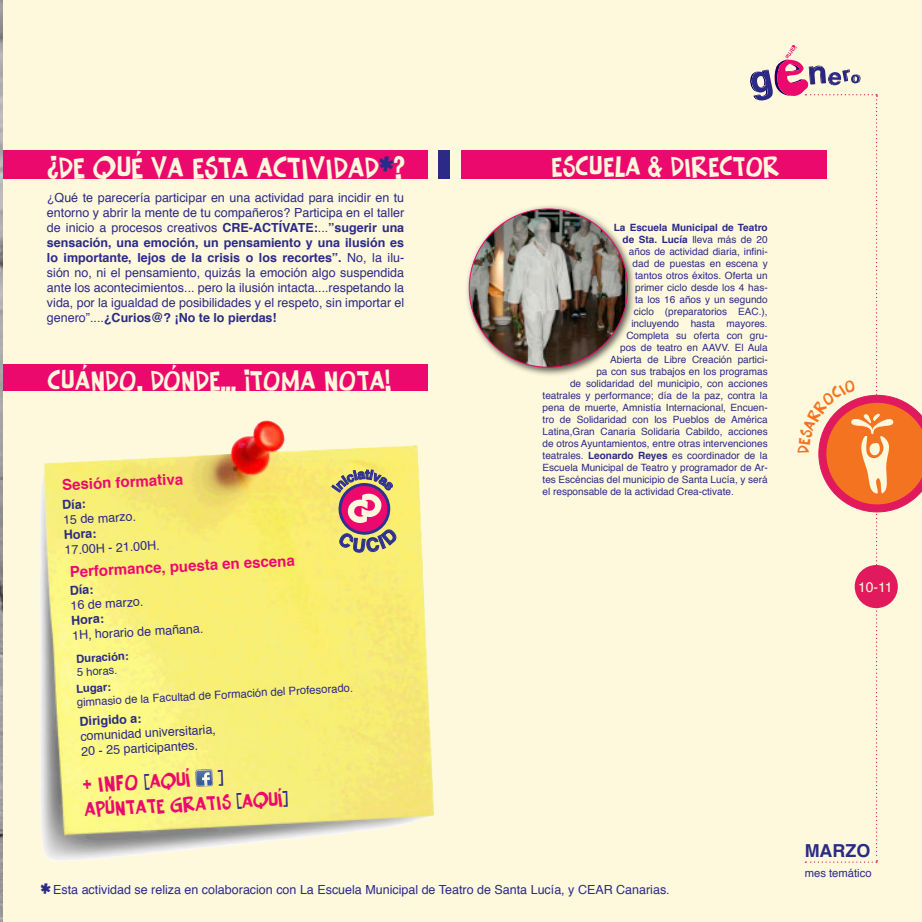
<style>
.page{position:relative;width:922px;height:922px;background:#fff}
.page>*{position:absolute;margin:0;border:0;box-sizing:border-box;transform-origin:0 0}
.t1{font:36.12px "Keener";color:#fef9dc}
.t2{font:33.75px "Keener";color:#fef9dc}
.t3{font:26.62px "Keener";color:#ec096d}
.t4{font:25px "Keener";color:#2b2a87}
.t5{font:24.75px "Keener";color:#ec096d}
.t6{font:700 17.88px "Helvetica";color:#2b2a87}
.t7{font:700 15px "Helvetica";color:#ec096d}
.t8{font:13.88px "Helvetica";color:#fef9dc}
.t9{font:12.5px/15px "Helvetica";color:#2b2a87;text-align:justify}
.t10{font:700 12.5px "Helvetica";color:#2b2a87}
.t11{font:11.25px "Helvetica";color:#2b2a87}
.t12{font:700 11.25px "Helvetica";color:#2b2a87}
.t13{font:10px "Helvetica";color:#2b2a87}
.t14{font:700 10px "Helvetica";color:#2b2a87}
.s1{color:#2b2a87}
.s2{font-weight:700}
.s3{font-size:24.75px;color:#2b2a87}
.s4{font-size:24.75px}
</style>
<div class="page">
<div style="left:0;top:0;width:921px;height:921px;background:#fef9dc"></div>
<img style="left:2px;top:359px;width:432px;height:509px">
<div style="left:2px;top:363px;width:425px;height:27px;background:#ec096d"></div>
<div style="left:2px;top:150px;width:425px;height:29px;background:#ec096d"></div>
<img style="left:0;top:0;width:2px;height:921px">
<svg style="left:195px;top:768px;width:18px;height:18px"></svg>
<img style="left:196px;top:769px;width:16px;height:4px">
<div style="left:460px;top:150px;width:366px;height:29px;background:#ec096d"></div>
<div style="left:438px;top:150px;width:12px;height:29px;background:#2b2a87"></div>
<div style="left:464px;top:204px;width:173px;height:173px;background:#231f20;opacity:.75"></div>
<img style="left:469px;top:209px;width:156px;height:158px">
<svg style="left:750px;top:45px;width:171px;height:817px"></svg>
<svg style="left:331px;top:469px;width:67px;height:83px"></svg>
<p class="t1" style="left:47px;top:150px;width:358px">¿DE QUÉ VA ESTA ACTIVIDAD<span class="s1">*</span>?</p>
<p class="t9" style="left:47px;top:190px;width:358px">¿Qué te parecería participar en una actividad para incidir en tu entorno y abrir la mente de tu compañeros? Participa en el taller de inicio a procesos creativos <span class="s2">CRE-ACTÍVATE:</span>...<span class="s2">”sugerir una sensación, una emoción, un pensamiento y una ilusión es lo importante, lejos de la crisis o los recortes”.</span> No, la ilu&shy;sión no, ni el pensamiento, quizás la emoción algo suspendida ante los acontecimientos... pero la ilusión intacta....respetando la vida, por la igualdad de posibilidades y el respeto, sin importar el genero”....<span class="s2">¿Curios@? ¡No te lo pierdas!</span></p>
<p class="t2" style="left:47px;top:363px;width:345px">CUÁNDO, DÓNDE... ¡TOMA NOTA!</p>
<p class="t7" style="left:62px;top:473px;width:122px;rotate:-3deg">Sesión formativa</p>
<p class="t10" style="left:62px;top:495px;width:25px;rotate:-3deg">Día:</p>
<p class="t9" style="left:63px;top:512px;width:74px;rotate:-3deg">15 de marzo.</p>
<p class="t10" style="left:63px;top:524px;width:34px;rotate:-3deg">Hora:</p>
<p class="t9" style="left:64px;top:542px;width:97px;rotate:-3deg">17.00H - 21.00H.</p>
<p class="t10" style="left:69px;top:580px;width:25px;rotate:-3deg">Día:</p>
<p class="t9" style="left:70px;top:598px;width:74px;rotate:-3deg">16 de marzo.</p>
<p class="t10" style="left:71px;top:610px;width:34px;rotate:-3deg">Hora:</p>
<p class="t9" style="left:72px;top:627px;width:133px;rotate:-3deg">1H, horario de mañana.</p>
<p class="t7" style="left:69px;top:560px;width:227px;rotate:-3deg">Performance, puesta en escena</p>
<p class="t12" style="left:76px;top:649px;width:54px;rotate:-3deg">Duración:</p>
<p class="t11" style="left:76px;top:663px;width:42px;rotate:-3deg">5 horas.</p>
<p class="t12" style="left:76px;top:679px;width:36px;rotate:-3deg">Lugar:</p>
<p class="t11" style="left:76px;top:693px;width:278px;rotate:-3deg">gimnasio de la Facultad de Formación del Profesorado.</p>
<p class="t10" style="left:79px;top:711px;width:63px;rotate:-3deg">Dirigido a:</p>
<p class="t9" style="left:80px;top:729px;width:137px;rotate:-3deg">comunidad universitaria,</p>
<p class="t9" style="left:81px;top:744px;width:118px;rotate:-3deg">20 - 25 participantes.</p>
<p class="t3" style="left:82px;top:771px;width:142px;rotate:-3deg">+ INFO <span class="s3">[</span><span class="s4">AQUÍ</span> <span class="s3">]</span></p>
<p class="t5" style="left:83px;top:797px;width:205px;rotate:-3deg">APÚNTATE GRATIS <span class="s1">[</span>AQUÍ<span class="s1">]</span></p>
<p class="t2" style="left:550px;top:150px;width:230px">ESCUELA &amp; DIRECTOR</p>
<p class="t14" style="left:613px;top:219px;width:155px">La Escuela Municipal de Teatro</p>
<p class="t13" style="left:622px;top:231px;width:146px"><span class="s2">de Sta. Lucía</span> lleva más de 20</p>
<p class="t13" style="left:628px;top:243px;width:140px">años de actividad diaria, infini-</p>
<p class="t13" style="left:632px;top:255px;width:136px">dad de puestas en escena y</p>
<p class="t13" style="left:635px;top:267px;width:134px">tantos otros éxitos. Oferta un</p>
<p class="t13" style="left:635px;top:279px;width:134px">primer ciclo desde los 4 has-</p>
<p class="t13" style="left:635px;top:291px;width:134px">ta los 16 años y un segundo</p>
<p class="t13" style="left:633px;top:303px;width:135px">ciclo (preparatorios EAC.),</p>
<p class="t13" style="left:631px;top:315px;width:138px">incluyendo hasta mayores.</p>
<p class="t13" style="left:626px;top:327px;width:143px">Completa su oferta con gru-</p>
<p class="t13" style="left:620px;top:339px;width:149px">pos de teatro en AAVV. El Aula</p>
<p class="t13" style="left:610px;top:351px;width:159px">Abierta de Libre Creación partici-</p>
<p class="t13" style="left:596px;top:363px;width:173px">pa con sus trabajos en los programas</p>
<p class="t13" style="left:570px;top:375px;width:199px">de solidaridad del municipio, con acciones</p>
<p class="t13" style="left:542px;top:387px;width:226px">teatrales y performance; día de la paz, contra la</p>
<p class="t13" style="left:542px;top:399px;width:226px">pena de muerte, Amnistía Internacional, Encuen-</p>
<p class="t13" style="left:542px;top:411px;width:226px">tro de Solidaridad con los Pueblos de América</p>
<p class="t13" style="left:542px;top:423px;width:226px">Latina,Gran Canaria Solidaria Cabildo, acciones</p>
<p class="t13" style="left:542px;top:435px;width:226px">de otros Ayuntamientos, entre otras intervenciones</p>
<p class="t13" style="left:542px;top:447px;width:226px">teatrales. <span class="s2">Leonardo Reyes</span> es coordinador de la</p>
<p class="t13" style="left:542px;top:459px;width:226px">Escuela Municipal de Teatro y programador de Ar-</p>
<p class="t13" style="left:542px;top:471px;width:226px">tes Escéncias del municipio de Santa Lucía, y será</p>
<p class="t13" style="left:542px;top:483px;width:193px">el responsable de la actividad Crea-ctivate.</p>
<p class="t4" style="left:40px;top:879px;width:12px">*</p>
<p class="t9" style="left:53px;top:882px;width:618px">Esta actividad se reliza en colaboracion con La Escuela Municipal de Teatro de Santa Lucía, y CEAR Canarias.</p>
<p class="t8" style="left:857px;top:576px;width:36px">10-11</p>
<h3 class="t6" style="left:804px;top:836px;width:67px">MARZO</h3>
<p class="t11" style="left:804px;top:864px;width:68px">mes temático</p>
</div>
